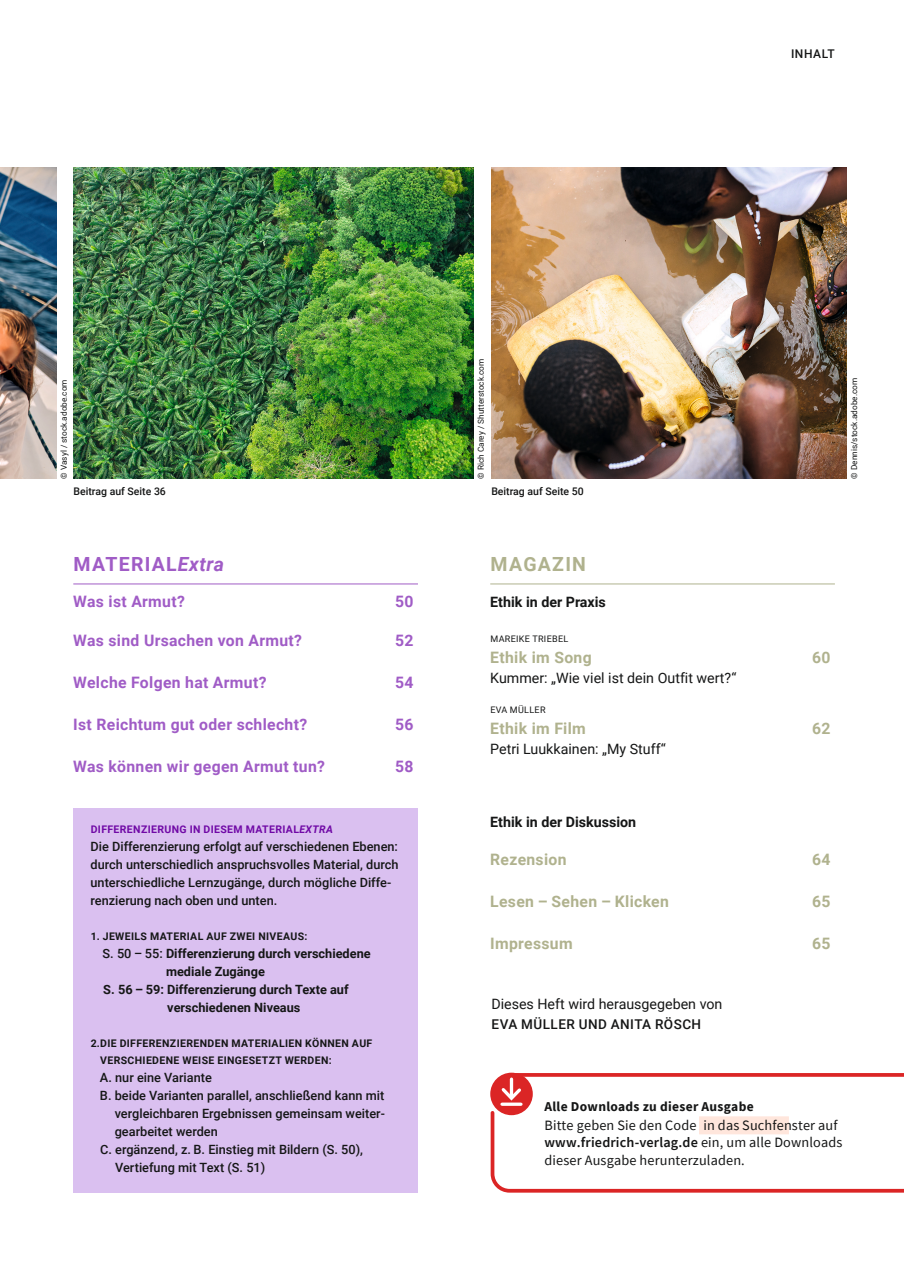
<style>
.page{position:relative;width:904px;height:1274px;background:#fff}
.page>*{position:absolute;margin:0;border:0;box-sizing:border-box;transform-origin:0 0}
.t1{font:700 19.5px "Roboto";letter-spacing:.065em;color:#a05cc6}
.t2{font:700 19.5px "Roboto";letter-spacing:.065em;color:#b0b28e}
.t3{font:700 15.75px "Roboto";letter-spacing:.02em;color:#a05cc6}
.t4{font:700 15.75px "Roboto";letter-spacing:.02em;color:#b0b28e}
.t5{font:14.25px/17.5px "Source Sans Pro";letter-spacing:.01em;color:#151616}
.t6{font:14.25px "Roboto";color:#151616}
.t7{font:700 14.25px "Roboto";color:#151616}
.t8{font:700 13.5px "Source Sans Pro";letter-spacing:.02em;color:#151616}
.t9{font:500 13.5px "Roboto";letter-spacing:.035em;color:#151616}
.t10{font:500 12.75px/18px "Roboto";color:#151616}
.t11{font:700 12.75px "Roboto";color:#151616}
.t12{font:500 12px "Roboto";letter-spacing:.045em;color:#151616}
.t13{font:700 10.5px/17.2px "Roboto";letter-spacing:.035em;color:#151616}
.t14{font:700 10.5px "Roboto";letter-spacing:.035em;color:#7009a6}
.t15{font:500 10.5px "Roboto";color:#151616}
.t16{font:9px "Roboto";letter-spacing:.035em;color:#151616}
.t17{font:8.25px "Roboto";color:#151616}
.s1{font-style:italic}
.s2{font-weight:500}
.s3{font-weight:600}
</style>
<div class="page">
<hr style="left:73px;top:584px;width:345px;height:1px;background:#a05cc6">
<svg style="left:490px;top:1072px;width:414px;height:121px"></svg>
<div style="left:699px;top:1116px;width:90px;height:18px;background:#ffe6dc"></div>
<div style="left:490px;top:1073px;width:43px;height:42px;background:#db2525;border-radius:50%"></div>
<svg style="left:502px;top:1103px;width:19px;height:3px"></svg>
<svg style="left:501px;top:1085px;width:21px;height:18px"></svg>
<hr style="left:510px;top:1079px;width:3px;height:17px;background:#fff">
<hr style="left:490px;top:584px;width:345px;height:1px;background:#b0b28e">
<img style="left:74px;top:167px;width:399px;height:312px">
<img style="left:0;top:167px;width:57px;height:311px">
<img style="left:491px;top:167px;width:356px;height:312px">
<div style="left:74px;top:808px;width:344px;height:385px;background:#dac0f0"></div>
<p class="t12" style="left:791px;top:45px;width:45px">INHALT</p>
<p class="t17" style="left:58px;top:479px;width:101px;rotate:-90deg">© Vasyl / stock.adobe.com</p>
<p class="t15" style="left:74px;top:484px;width:94px">Beitrag auf Seite 36</p>
<h1 class="t1" style="left:74px;top:550px;width:152px">MATERIAL<span class="s1">Extra</span></h1>
<p class="t3" style="left:73px;top:590px;width:113px">Was ist Armut?</p>
<p class="t3" style="left:395px;top:590px;width:20px">50</p>
<p class="t3" style="left:73px;top:629px;width:230px">Was sind Ursachen von Armut?</p>
<p class="t3" style="left:395px;top:629px;width:20px">52</p>
<p class="t3" style="left:73px;top:671px;width:195px">Welche Folgen hat Armut?</p>
<p class="t3" style="left:395px;top:671px;width:20px">54</p>
<p class="t3" style="left:73px;top:713px;width:235px">Ist Reichtum gut oder schlecht?</p>
<p class="t3" style="left:395px;top:713px;width:20px">56</p>
<p class="t3" style="left:73px;top:755px;width:253px">Was können wir gegen Armut tun?</p>
<p class="t3" style="left:395px;top:755px;width:20px">58</p>
<p class="t14" style="left:91px;top:822px;width:244px">DIFFERENZIERUNG IN DIESEM MATERIAL<span class="s1">EXTRA</span></p>
<p class="t10" style="left:91px;top:837px;width:310px">Die Differenzierung erfolgt auf verschiedenen Ebenen: durch unterschiedlich anspruchsvolles Material, durch unterschiedliche Lernzugänge, durch mögliche Diffe&shy;renzierung nach oben und unten.</p>
<p class="t13" style="left:91px;top:927px;width:218px">1. JEWEILS MATERIAL AUF ZWEI NIVEAUS:</p>
<p class="t11" style="left:103px;top:944px;width:270px"><span class="s2">S. 50 – 55:</span> Differenzierung durch verschiedene</p>
<p class="t11" style="left:166px;top:962px;width:100px">mediale Zugänge</p>
<p class="t11" style="left:103px;top:980px;width:247px">S. 56 – 59: Differenzierung durch Texte auf</p>
<p class="t11" style="left:167px;top:998px;width:135px">verschiedenen Niveaus</p>
<p class="t13" style="left:100px;top:1034px;width:274px;text-indent:-9px">2.DIE DIFFERENZIERENDEN MATERIALIEN KÖNNEN AUF<br>VERSCHIEDENE WEISE EINGESETZT WERDEN:</p>
<p class="t10" style="left:100px;top:1068px;width:113px">A. nur eine Variante</p>
<p class="t10" style="left:100px;top:1086px;width:286px">B. beide Varianten parallel, anschließend kann mit</p>
<p class="t10" style="left:115px;top:1104px;width:272px">vergleichbaren Ergebnissen gemeinsam weiter-</p>
<p class="t10" style="left:115px;top:1122px;width:105px">gearbeitet werden</p>
<p class="t10" style="left:100px;top:1140px;width:264px">C. ergänzend, z. B. Einstieg mit Bildern (S. 50),</p>
<p class="t10" style="left:115px;top:1158px;width:152px">Vertiefung mit Text (S. 51)</p>
<p class="t17" style="left:475px;top:479px;width:121px;rotate:-90deg">© Rich Carey / Shutterstock.com</p>
<p class="t15" style="left:491px;top:484px;width:94px">Beitrag auf Seite 50</p>
<p class="t17" style="left:848px;top:479px;width:102px;rotate:-90deg">© Dennis/stock.adobe.com</p>
<h1 class="t2" style="left:491px;top:550px;width:97px">MAGAZIN</h1>
<p class="t7" style="left:490px;top:592px;width:117px">Ethik in der Praxis</p>
<p class="t16" style="left:490px;top:633px;width:79px">MAREIKE TRIEBEL</p>
<p class="t4" style="left:490px;top:646px;width:103px">Ethik im Song</p>
<p class="t4" style="left:812px;top:646px;width:20px">60</p>
<p class="t6" style="left:490px;top:667px;width:248px">Kummer: „Wie viel ist dein Outfit wert?“</p>
<p class="t16" style="left:490px;top:704px;width:57px">EVA MÜLLER</p>
<p class="t4" style="left:490px;top:718px;width:97px">Ethik im Film</p>
<p class="t4" style="left:812px;top:718px;width:20px">62</p>
<p class="t6" style="left:490px;top:739px;width:177px">Petri Luukkainen: „My Stuff“</p>
<p class="t7" style="left:490px;top:812px;width:147px">Ethik in der Diskussion</p>
<p class="t4" style="left:490px;top:848px;width:78px">Rezension</p>
<p class="t4" style="left:812px;top:848px;width:20px">64</p>
<p class="t4" style="left:490px;top:890px;width:180px">Lesen – Sehen – Klicken</p>
<p class="t4" style="left:812px;top:890px;width:20px">65</p>
<p class="t4" style="left:490px;top:932px;width:84px">Impressum</p>
<p class="t4" style="left:812px;top:932px;width:20px">65</p>
<p class="t6" style="left:491px;top:994px;width:233px">Dieses Heft wird herausgegeben von</p>
<p class="t9" style="left:492px;top:1015px;width:211px">EVA MÜLLER UND ANITA RÖSCH</p>
<p class="t8" style="left:544px;top:1097px;width:211px">Alle Downloads zu dieser Ausgabe</p>
<p class="t5" style="left:544px;top:1116px;width:299px">Bitte geben Sie den Code in das Suchfenster auf <span class="s3">www.friedrich-verlag.de</span> ein, um alle Downloads dieser Ausgabe herunterzuladen.</p>
</div>
